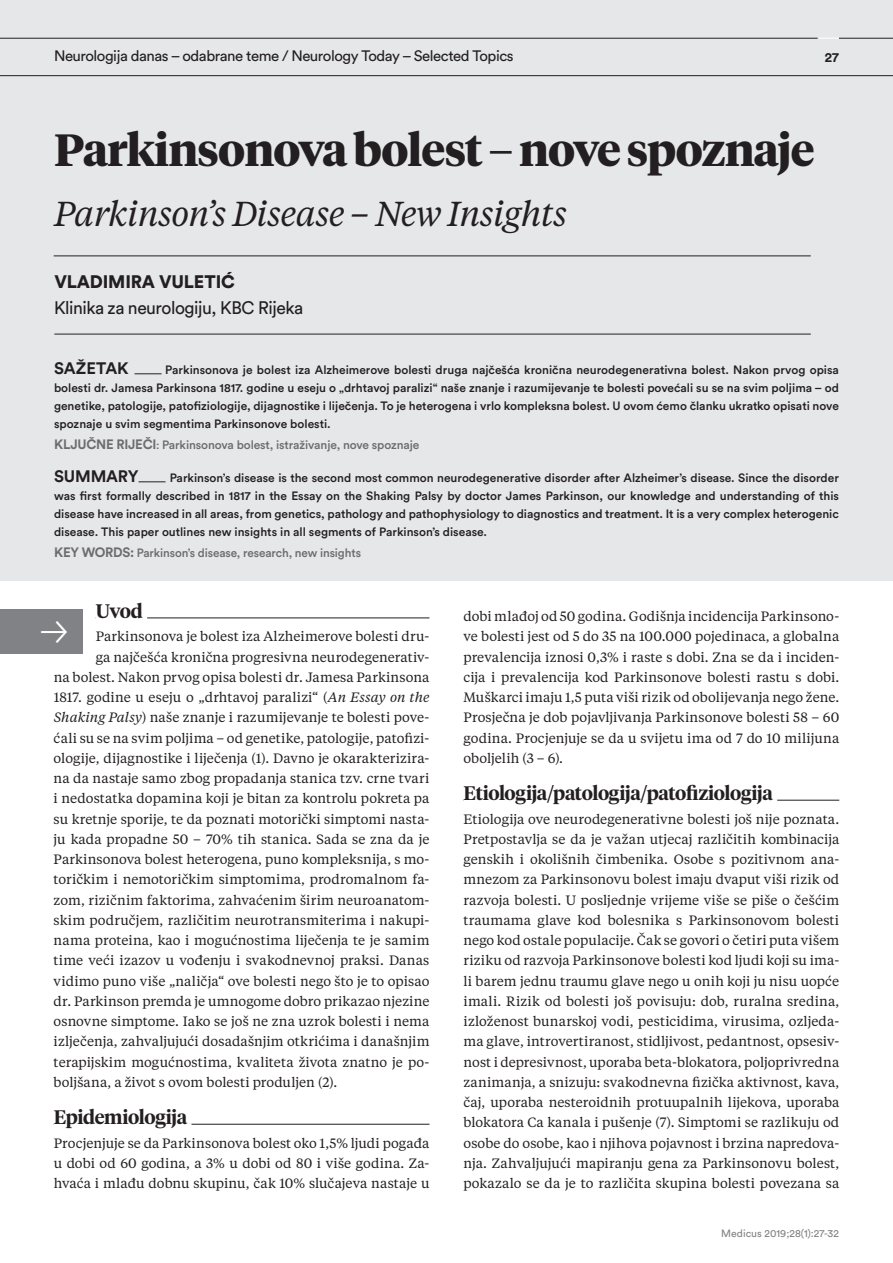
<style>
.page{position:relative;width:893px;height:1263px;background:#fff}
.page>*{position:absolute;margin:0;border:0;box-sizing:border-box;transform-origin:0 0}
.t1{font:700 45px "Tiempos Headline";letter-spacing:-.02em;color:#231f20}
.t2{font:italic 34.5px "Tiempos Headline";letter-spacing:-.02em;color:#231f20}
.t3{font:600 19.5px "Tiempos Headline";letter-spacing:-.02em;color:#231f20}
.t4{font:18px "Circular Pro";letter-spacing:-.025em;color:#231f20}
.t5{font:900 18px "Circular Pro";letter-spacing:-.01em;color:#231f20}
.t6{font:700 16.5px "Circular Pro";letter-spacing:-.01em;color:#231f20}
.t7{font:15px "Circular Pro";letter-spacing:-.03em;color:#231f20}
.t8{font:13.5px/20.2px "Tiempos Headline";letter-spacing:.005em;color:#231f20;text-align:justify}
.t9{font:700 13.5px "Circular Pro";color:#231f20}
.t10{font:500 12px/18px "Circular Pro";color:#231f20;text-align:justify}
.t11{font:500 12px "Circular Pro";letter-spacing:-.01em;color:#6c6d70}
.t12{font:10.5px "Circular Pro";color:#808285}
.s1{font-weight:700;font-size:13.5px}
.s2{font-family:"Tiempos Headline";font-weight:400}
.s3{font-style:italic}
</style>
<div class="page">
<div style="left:0;top:0;width:893px;height:581px;background:#e6e7e9"></div>
<hr style="left:96px;top:618px;width:333px;height:1px;background:#231f20">
<hr style="left:96px;top:617px;width:51px;height:3px;background:#fff">
<hr style="left:54px;top:1124px;width:375px;height:1px;background:#231f20">
<hr style="left:54px;top:1123px;width:138px;height:3px;background:#fff">
<hr style="left:463px;top:800px;width:376px;height:1px;background:#231f20">
<hr style="left:463px;top:799px;width:314px;height:3px;background:#fff">
<div style="left:0;top:609px;width:83px;height:44px;background:#808285"></div>
<hr style="left:0;top:75px;width:893px;height:1px;background:#231f20">
<hr style="left:0;top:38px;width:818px;height:1px;background:#231f20">
<hr style="left:839px;top:38px;width:54px;height:1px;background:#231f20">
<svg style="left:819px;top:38px;width:20px;height:1px"></svg>
<hr style="left:54px;top:255px;width:757px;height:1px;background:#231f20">
<hr style="left:54px;top:334px;width:757px;height:1px;background:#231f20">
<svg style="left:135px;top:374px;width:27px;height:1px"></svg>
<svg style="left:139px;top:482px;width:27px;height:1px"></svg>
<p class="t7" style="left:54px;top:46px;width:461px">Neurologija danas – odabrane teme / Neurology Today – Selected Topics</p>
<p class="t9" style="left:825px;top:47px;width:16px">27</p>
<h1 class="t1" style="left:54px;top:119px;width:762px">Parkinsonova bolest – nove spoznaje</h1>
<h2 class="t2" style="left:54px;top:191px;width:515px">Parkinson’s Disease – New Insights</h2>
<h3 class="t5" style="left:54px;top:269px;width:182px">VLADIMIRA VULETIĆ</h3>
<h3 class="t4" style="left:54px;top:295px;width:251px">Klinika za neurologiju, KBC Rijeka</h3>
<p class="t6" style="left:54px;top:357px;width:76px">SAŽETAK</p>
<p class="t10" style="left:54px;top:360px;width:786px;text-indent:111px">Parkinsonova je bolest iza Alzheimerove bolesti druga najčešća kronična neurodegenerativna bolest. Nakon prvog opisa bolesti dr. Jamesa Parkinsona 1817. godine u eseju o „drhtavoj paralizi“ naše znanje i razumijevanje te bolesti povećali su se na svim poljima – od genetike, patologije, patofiziologije, dijagnostike i liječenja. To je heterogena i vrlo kompleksna bolest. U ovom ćemo članku ukratko opisati nove spoznaje u svim segmentima Parkinsonove bolesti.</p>
<p class="t11" style="left:54px;top:437px;width:367px"><span class="s1">KLJUČNE RIJEČI</span><span class="s2">:</span> Parkinsonova bolest, istraživanje, nove spoznaje</p>
<p class="t6" style="left:54px;top:465px;width:86px">SUMMARY</p>
<p class="t10" style="left:54px;top:468px;width:787px;text-indent:116px">Parkinson’s disease is the second most common neurodegenerative disorder after Alzheimer’s disease. Since the disorder was first formally described in 1817 in the Essay on the Shaking Palsy by doctor James Parkinson, our knowledge and understanding of this disease have increased in all areas, from genetics, pathology and pathophysiology to diagnostics and treatment. It is a very complex heterogenic disease. This paper outlines new insights in all segments of Parkinson’s disease.</p>
<p class="t11" style="left:54px;top:545px;width:308px"><span class="s1">KEY WORDS:</span> Parkinson’s disease, research, new insights</p>
<h3 class="t3" style="left:96px;top:598px;width:49px">Uvod</h3>
<p class="t8" style="left:96px;top:626px;width:335px">Parkinsonova je bolest iza Alzheimerove bolesti dru-</p>
<p class="t8" style="left:96px;top:646px;width:335px">ga najčešća kronična progresivna neurodegenerativ-</p>
<p class="t8" style="left:54px;top:666px;width:377px">na bolest. Nakon prvog opisa bolesti dr. Jamesa Parkinsona</p>
<p class="t8" style="left:54px;top:687px;width:377px">1817. godine u eseju o „drhtavoj paralizi“ (<span class="s3">An Essay on the</span></p>
<p class="t8" style="left:54px;top:707px;width:377px"><span class="s3">Shaking Palsy</span>) naše znanje i razumijevanje te bolesti pove-</p>
<p class="t8" style="left:54px;top:727px;width:377px">ćali su se na svim poljima – od genetike, patologije, patofizi-</p>
<p class="t8" style="left:54px;top:747px;width:377px">ologije, dijagnostike i liječenja (1). Davno je okarakterizira-</p>
<p class="t8" style="left:54px;top:768px;width:377px">na da nastaje samo zbog propadanja stanica tzv. crne tvari</p>
<p class="t8" style="left:54px;top:788px;width:377px">i nedostatka dopamina koji je bitan za kontrolu pokreta pa</p>
<p class="t8" style="left:54px;top:808px;width:377px">su kretnje sporije, te da poznati motorički simptomi nasta-</p>
<p class="t8" style="left:54px;top:828px;width:377px">ju kada propadne 50 – 70% tih stanica. Sada se zna da je</p>
<p class="t8" style="left:54px;top:849px;width:377px">Parkinsonova bolest heterogena, puno kompleksnija, s mo-</p>
<p class="t8" style="left:54px;top:869px;width:377px">toričkim i nemotoričkim simptomima, prodromalnom fa-</p>
<p class="t8" style="left:54px;top:889px;width:377px">zom, rizičnim faktorima, zahvaćenim širim neuroanatom-</p>
<p class="t8" style="left:54px;top:909px;width:377px">skim područjem, različitim neurotransmiterima i nakupi-</p>
<p class="t8" style="left:54px;top:930px;width:377px">nama proteina, kao i mogućnostima liječenja te je samim</p>
<p class="t8" style="left:54px;top:950px;width:377px">time veći izazov u vođenju i svakodnevnoj praksi. Danas</p>
<p class="t8" style="left:54px;top:970px;width:377px">vidimo puno više „naličja“ ove bolesti nego što je to opisao</p>
<p class="t8" style="left:54px;top:990px;width:377px">dr. Parkinson premda je umnogome dobro prikazao njezine</p>
<p class="t8" style="left:54px;top:1011px;width:377px">osnovne simptome. Iako se još ne zna uzrok bolesti i nema</p>
<p class="t8" style="left:54px;top:1031px;width:377px">izlječenja, zahvaljujući dosadašnjim otkrićima i današnjim</p>
<p class="t8" style="left:54px;top:1051px;width:377px">terapijskim mogućnostima, kvaliteta života znatno je po-</p>
<p class="t8" style="left:54px;top:1071px;width:285px">boljšana, a život s ovom bolesti produljen (2).</p>
<h3 class="t3" style="left:54px;top:1104px;width:135px">Epidemiologija</h3>
<p class="t8" style="left:54px;top:1132px;width:377px">Procjenjuje se da Parkinsonova bolest oko 1,5% ljudi pogađa u dobi od 60 godina, a 3% u dobi od 80 i više godina. Za&shy;hvaća i mlađu dobnu skupinu, čak 10% slučajeva nastaje u</p>
<p class="t8" style="left:463px;top:606px;width:377px">dobi mlađoj od 50 godina. Godišnja incidencija Parkinsono&shy;ve bolesti jest od 5 do 35 na 100.000 pojedinaca, a globalna prevalencija iznosi 0,3% i raste s dobi. Zna se da i inciden&shy;cija i prevalencija kod Parkinsonove bolesti rastu s dobi.<br>Muškarci imaju 1,5 puta viši rizik od obolijevanja nego žene.<br>Prosječna je dob pojavljivanja Parkinsonove bolesti 58 – 60 godina. Procjenjuje se da u svijetu ima od 7 do 10 milijuna oboljelih (3 – 6).</p>
<h3 class="t3" style="left:463px;top:780px;width:311px">Etiologija/patologija/patofiziologija</h3>
<p class="t8" style="left:463px;top:808px;width:377px">Etiologija ove neurodegenerativne bolesti još nije poznata.<br>Pretpostavlja se da je važan utjecaj različitih kombinacija genskih i okolišnih čimbenika. Osobe s pozitivnom ana&shy;mnezom za Parkinsonovu bolest imaju dvaput viši rizik od razvoja bolesti. U posljednje vrijeme više se piše o češćim traumama glave kod bolesnika s Parkinsonovom bolesti nego kod ostale populacije. Čak se govori o četiri puta višem riziku od razvoja Parkinsonove bolesti kod ljudi koji su ima&shy;li barem jednu traumu glave nego u onih koji ju nisu uopće imali. Rizik od bolesti još povisuju: dob, ruralna sredina, izloženost bunarskoj vodi, pesticidima, virusima, ozljeda&shy;ma glave, introvertiranost, stidljivost, pedantnost, opsesiv&shy;nost i depresivnost, uporaba beta-blokatora, poljoprivredna zanimanja, a snizuju: svakodnevna fizička aktivnost, kava, čaj, uporaba nesteroidnih protuupalnih lijekova, uporaba blokatora Ca kanala i pušenje (7). Simptomi se razlikuju od osobe do osobe, kao i njihova pojavnost i brzina napredova&shy;nja. Zahvaljujući mapiranju gena za Parkinsonovu bolest, pokazalo se da je to različita skupina bolesti povezana sa</p>
<p class="t12" style="left:721px;top:1227px;width:119px">Medicus 2019;28(1):27-32</p>
</div>
